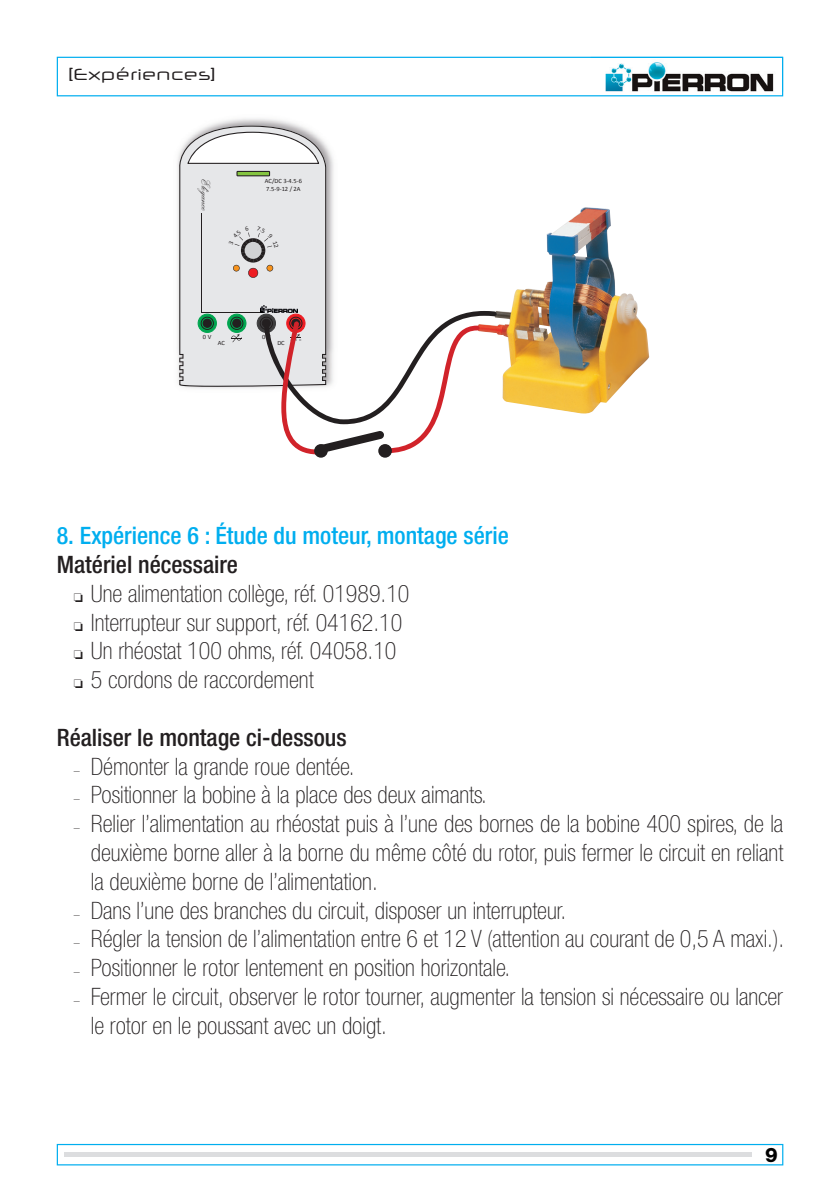
<style>
.page{position:relative;width:840px;height:1191px;background:#fff}
.page>*{position:absolute;margin:0;border:0;box-sizing:border-box;transform-origin:0 0}
.t1{font:100 condensed 24px/28.8px "Helvetica Neue LT Std";color:#231f20}
.t2{font:500 condensed 24px "Helvetica Neue LT Std";color:#00aeef}
.t3{font:500 condensed 24px "Helvetica Neue LT Std";color:#231f20}
.t4{font:800 20px "Helvetica Neue LT Std";color:#000}
.t5{font:16px "Neuropol X Free";color:#231f20}
.t6{font:16px "Palace Script";color:#231f20}
.t7{font:6.4px/7.8px "Calibri";color:#231f20}
.s1{font-weight:500}
.s2{font-size:12px}
</style>
<div class="page">
<svg style="left:57px;top:57px;width:725px;height:39px"></svg>
<svg style="left:57px;top:1143px;width:725px;height:22px"></svg>
<img style="left:590px;top:56px;width:194px;height:36px">
<img style="left:590px;top:57px;width:192px;height:35px">
<div style="left:63px;top:1152px;width:688px;height:5px;background:#dcdddf"></div>
<img style="left:496px;top:207px;width:152px;height:207px">
<svg style="left:179px;top:126px;width:317px;height:332px"></svg>
<p class="t5" style="left:68px;top:64px;width:149px">[Expériences]</p>
<p class="t6" style="left:216px;top:179px;width:35px;rotate:90deg">Elégance</p>
<p class="t7" style="left:265px;top:177px;width:39px">AC/DC 3-4.5-6<br>7.5-9-12 / 2A</p>
<p class="t7" style="left:203px;top:333px;width:10px">0 V</p>
<p class="t7" style="left:262px;top:333px;width:10px">0 V</p>
<p class="t7" style="left:218px;top:339px;width:9px">AC</p>
<p class="t7" style="left:277px;top:339px;width:9px">DC</p>
<p class="t2" style="left:57px;top:521px;width:453px">8. Expérience 6 : Étude du moteur, montage série</p>
<p class="t1" style="left:74px;top:550px;width:337px;text-indent:-17px"><span class="s1">Matériel nécessaire<br></span>❏ Une alimentation collège, réf. 01989.10 ❏ Interrupteur sur support, réf. 04162.10 ❏ Un rhéostat 100 ohms, réf. 04058.10 ❏ 5 cordons de raccordement</p>
<p class="t3" style="left:57px;top:723px;width:291px">Réaliser le montage ci-dessous</p>
<p class="t1" style="left:74px;top:751px;width:282px"><span class="s2">–</span> Démonter la grande roue dentée.</p>
<p class="t1" style="left:74px;top:780px;width:414px"><span class="s2">–</span> Positionner la bobine à la place des deux aimants.</p>
<p class="t1" style="left:91px;top:809px;width:693px;text-align:justify;text-indent:-17px"><span class="s2">–</span> Relier l’alimentation au rhéostat puis à l’une des bornes de la bobine 400 spires, de la deuxième borne aller à la borne du même côté du rotor, puis fermer le circuit en reliant la deuxième borne de l’alimentation.</p>
<p class="t1" style="left:74px;top:895px;width:493px"><span class="s2">–</span> Dans l’une des branches du circuit, disposer un interrupteur.</p>
<p class="t1" style="left:74px;top:924px;width:711px"><span class="s2">–</span> Régler la tension de l’alimentation entre 6 et 12 V (attention au courant de 0,5 A maxi.).</p>
<p class="t1" style="left:74px;top:953px;width:437px"><span class="s2">–</span> Positionner le rotor lentement en position horizontale.</p>
<p class="t1" style="left:91px;top:982px;width:693px;text-indent:-17px"><span class="s2">–</span> Fermer le circuit, observer le rotor tourner, augmenter la tension si nécessaire ou lancer le rotor en le poussant avec un doigt.</p>
<p class="t4" style="left:764px;top:1142px;width:14px">9</p>
</div>
